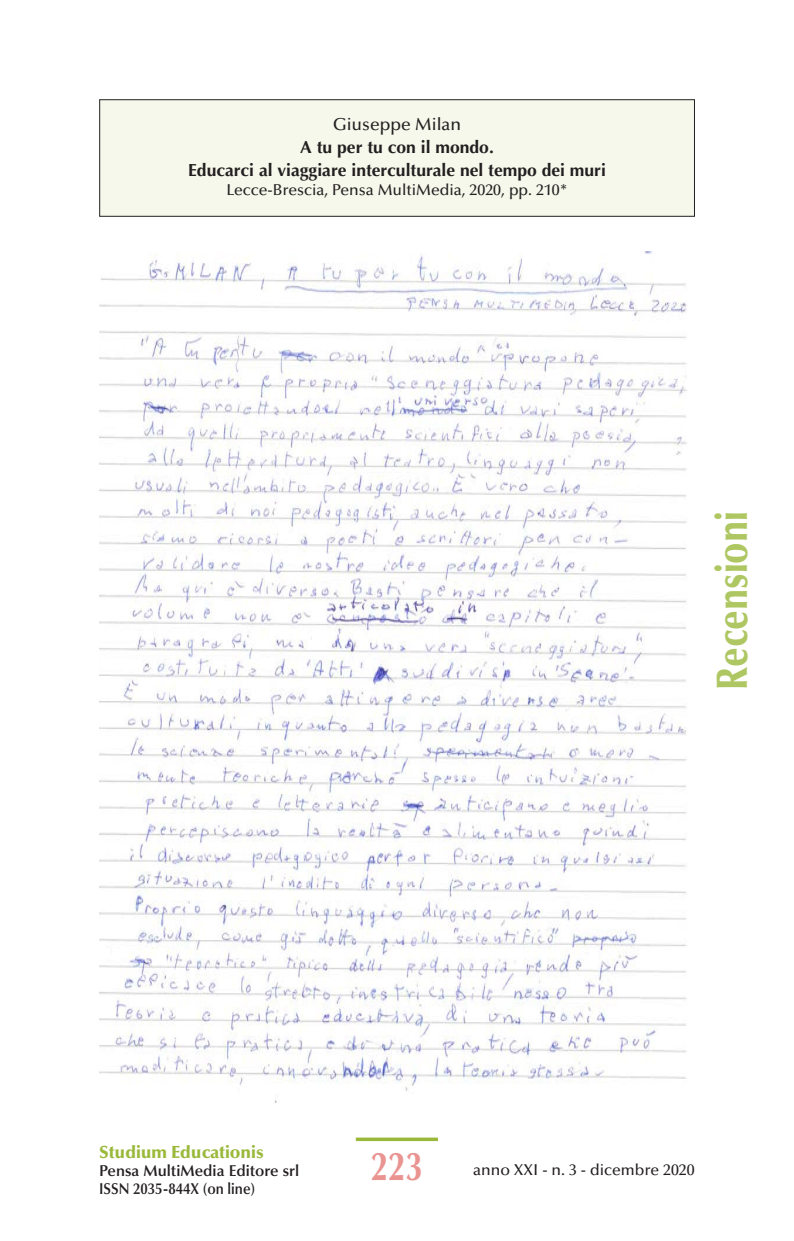
<style>
.page{position:relative;width:794px;height:1241px;background:#fff}
.page>*{position:absolute;margin:0;border:0;box-sizing:border-box;transform-origin:0 0}
.t1{font:900 43.75px "Optima";color:rgb(154 185 59/.8);scale:.8 1}
.t2{font:700 40.25px "Optima";color:#ea9492;scale:.78 1}
.t3{font:700 17.5px/23.1px "Optima";color:#231f20;text-align:center}
.t4{font:900 17.5px "Optima";color:#9ab93b}
.t5{font:500 17.5px "Optima";color:#231f20}
.t6{font:500 15.75px "Optima";color:#231f20}
.t7{font:600 15.75px/17.8px "Optima";color:#231f20}
</style>
<div class="page">
<hr style="left:356px;top:1137px;width:82px;height:3px;background:#9ab93b">
<div style="left:100px;top:100px;width:594px;height:116px;background:#f5f8eb"></div>
<div style="left:99px;top:99px;width:596px;height:118px;border:1px solid #231f20"></div>
<img style="left:99px;top:252px;width:588px;height:849px">
<p class="t5" style="left:333px;top:117px;width:129px">Giuseppe Milan</p>
<p class="t3" style="left:188px;top:136px;width:419px">A tu per tu con il mondo.<br>Educarci al viaggiare interculturale nel tempo dei muri</p>
<p class="t6" style="left:226px;top:183px;width:343px">Lecce-Brescia, Pensa MultiMedia, 2020, pp. 210*</p>
<h1 class="t1" style="left:715px;top:690px;width:225px;rotate:-90deg">Recensioni</h1>
<p class="t4" style="left:99px;top:1144px;width:166px">Studium Educationis</p>
<p class="t7" style="left:99px;top:1162px;width:202px">Pensa MultiMedia Editore srl<br>ISSN 2035-844X (on line)</p>
<h2 class="t2" style="left:371px;top:1142px;width:69px">223</h2>
<p class="t6" style="left:473px;top:1163px;width:223px">anno XXI - n. 3 - dicembre 2020</p>
</div>
